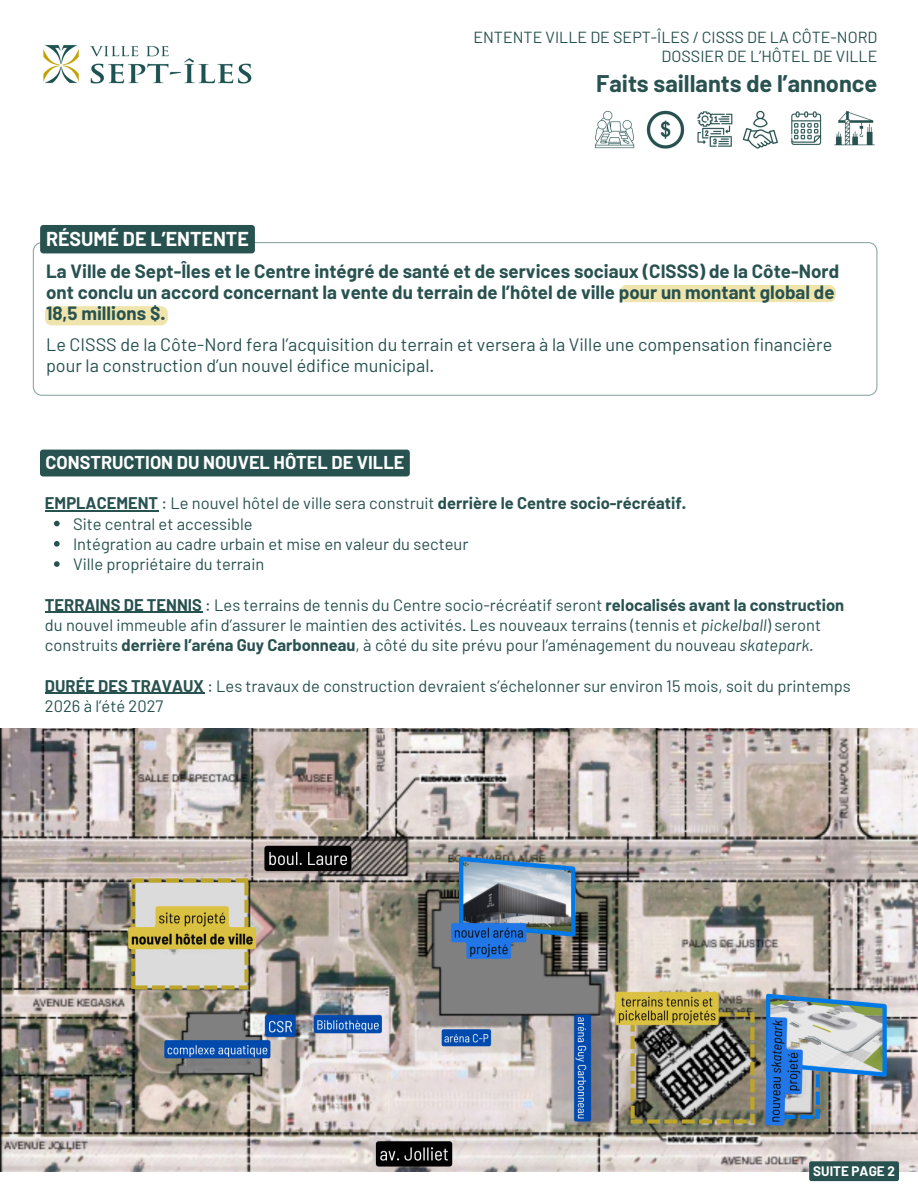
<style>
.page{position:relative;width:918px;height:1188px;background:#fff}
.page>*{position:absolute;margin:0;border:0;box-sizing:border-box;transform-origin:0 0}
.t1{font:700 23.55px "Barlow";color:#285250}
.t2{font:700 19.65px "Barlow";color:#fff}
.t3{font:700 18.75px/21.3px "Barlow";color:#285250}
.t4{font:700 18.15px "Barlow";color:#fff}
.t5{font:18px/21.3px "Barlow";color:#285250}
.t6{font:16.5px/20.2px "Barlow";color:#285250}
.t7{font:700 16.5px "Barlow";color:#285250}
.t8{font:16.05px/19.2px "Barlow";color:#285250;text-align:right}
.t9{font:700 13.5px "Barlow";color:#fff}
.s1{font-weight:400}
.s2{font-weight:700}
.s3{font-style:italic}
</style>
<div class="page">
<img style="left:43px;top:45px;width:209px;height:39px">
<img style="left:594px;top:110px;width:281px;height:39px">
<svg style="left:33px;top:242px;width:844px;height:154px"></svg>
<div style="left:620px;top:285px;width:216px;height:17px;background:#efe5ac"></div>
<svg style="left:45px;top:306px;width:123px;height:19px;background:#efe5ae"></svg>
<div style="left:40px;top:225px;width:215px;height:28px;background:#285250"></div>
<img style="left:0;top:728px;width:918px;height:444px">
<hr style="left:45px;top:511px;width:113px;height:1px;background:#285250">
<svg style="left:54px;top:521px;width:6px;height:5px"></svg>
<svg style="left:54px;top:541px;width:6px;height:6px"></svg>
<svg style="left:54px;top:561px;width:6px;height:6px"></svg>
<hr style="left:45px;top:612px;width:157px;height:1px;background:#285250">
<hr style="left:45px;top:693px;width:159px;height:1px;background:#285250">
<div style="left:40px;top:450px;width:370px;height:26px;background:#285250"></div>
<div style="left:809px;top:1161px;width:90px;height:20px;background:#285250"></div>
<h3 class="t2" style="left:46px;top:226px;width:204px">RÉSUMÉ DE L’ENTENTE</h3>
<p class="t8" style="left:473px;top:27px;width:406px">ENTENTE VILLE DE SEPT-ÎLES / CISSS DE LA CÔTE-NORD<br>DOSSIER DE L’HÔTEL DE VILLE</p>
<h1 class="t1" style="left:596px;top:69px;width:283px">Faits saillants de l’annonce</h1>
<h1 class="t3" style="left:46px;top:260px;width:795px">La Ville de Sept-Îles et le Centre intégré de santé et de services sociaux (CISSS) de la Côte-Nord ont conclu un accord concernant la vente du terrain de l’hôtel de ville pour un montant global de<br>18,5 millions $.</h1>
<p class="t5" style="left:46px;top:333px;width:788px">Le CISSS de la Côte-Nord fera l’acquisition du terrain et versera à la Ville une compensation financière pour la construction d’un nouvel édifice municipal.</p>
<h5 class="t4" style="left:45px;top:451px;width:360px">CONSTRUCTION DU NOUVEL HÔTEL DE VILLE</h5>
<h5 class="t7" style="left:45px;top:493px;width:643px">EMPLACEMENT <span class="s1">: Le nouvel hôtel de ville sera construit</span> derrière le Centre socio-récréatif.</h5>
<p class="t6" style="left:73px;top:513px;width:397px">Site central et accessible<br>Intégration au cadre urbain et mise en valeur du secteur<br>Ville propriétaire du terrain</p>
<p class="t6" style="left:45px;top:594px;width:801px"><span class="s2">TERRAINS DE TENNIS</span> : Les terrains de tennis du Centre socio-récréatif seront <span class="s2">relocalisés avant la construction</span></p>
<p class="t6" style="left:45px;top:614px;width:778px">du nouvel immeuble afin d’assurer le maintien des activités. Les nouveaux terrains (tennis et <span class="s3">pickelball</span>) seront construits <span class="s2">derrière l’aréna Guy Carbonneau</span>, à côté du site prévu pour l’aménagement du nouveau <span class="s3">skatepark.</span></p>
<p class="t6" style="left:45px;top:675px;width:807px"><span class="s2">DURÉE DES TRAVAUX</span> : Les travaux de construction devraient s’échelonner sur environ 15 mois, soit du printemps</p>
<p class="t6" style="left:45px;top:695px;width:120px">2026 à l’été 2027</p>
<h5 class="t9" style="left:813px;top:1162px;width:83px">SUITE PAGE 2</h5>
</div>
